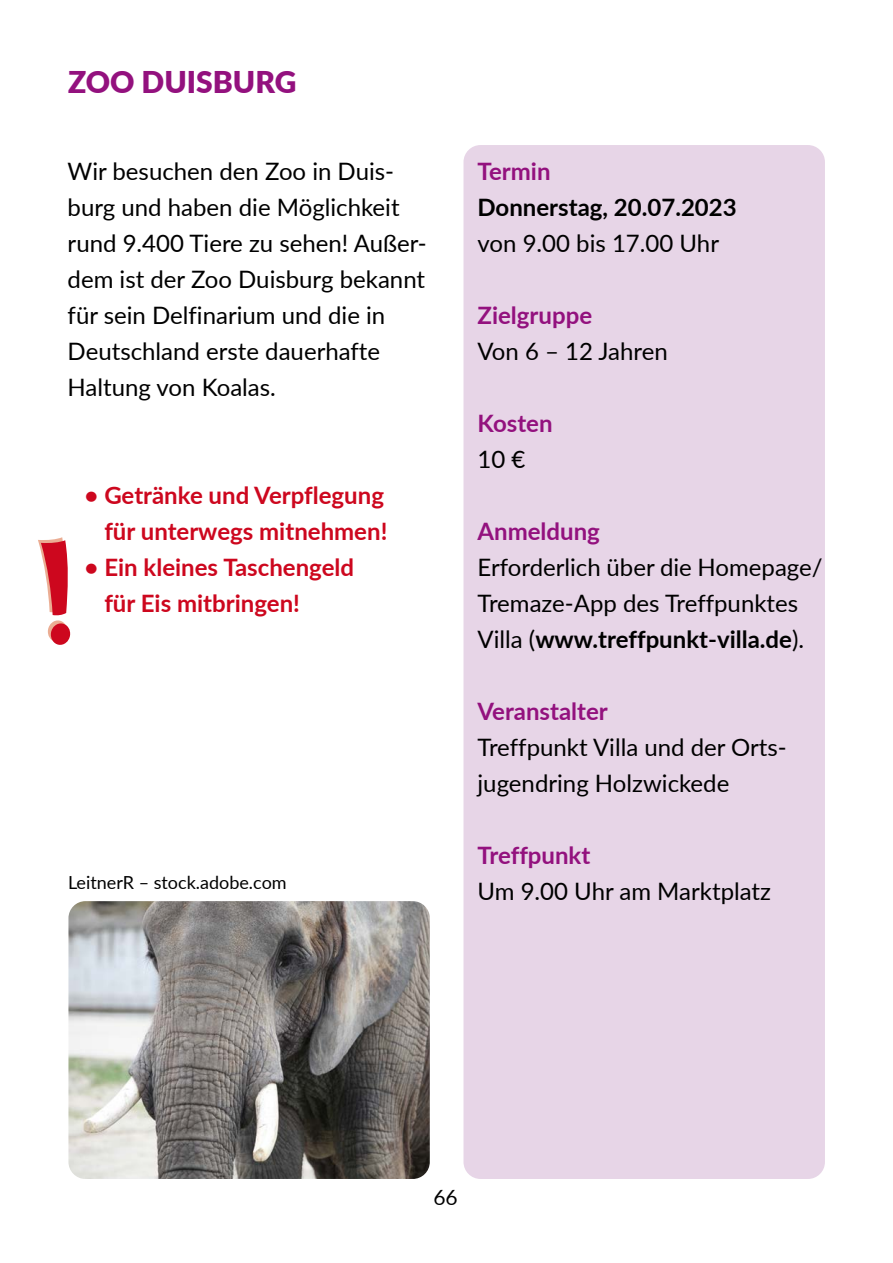
<style>
.page{position:relative;width:893px;height:1263px;background:#fff}
.page>*{position:absolute;margin:0;border:0;box-sizing:border-box;transform-origin:0 0}
.t1{font:900 30px "Lato";color:#93117e}
.t2{font:24px/36px "Lato";color:#000}
.t3{font:700 24px/36px "Lato";color:#cd071e;text-align:right}
.t4{font:700 24px "Lato";color:#93117e}
.t5{font:700 24px "Lato";color:#000}
.t6{font:21px "Lato";color:#000}
.t7{font:18px "Lato";color:#000}
.s1{font-weight:700}
</style>
<div class="page">
<div style="left:463px;top:145px;width:362px;height:1034px;background:#e7d5e7;border-radius:17px"></div>
<svg style="left:38px;top:537px;width:33px;height:108px"></svg>
<img style="left:68px;top:901px;width:362px;height:278px">
<p class="t1" style="left:68px;top:60px;width:230px">ZOO DUISBURG</p>
<p class="t2" style="left:68px;top:152px;width:361px">Wir besuchen den Zoo in Duis&shy;burg und haben die Möglichkeit rund 9.400 Tiere zu sehen! Außer&shy;dem ist der Zoo Duisburg bekannt für sein Delfinarium und die in<br>Deutschland erste dauerhafte<br>Haltung von Koalas.</p>
<p class="t3" style="left:85px;top:476px;width:304px">• Getränke und Verpflegung für unterwegs mitnehmen!</p>
<p class="t3" style="left:104px;top:548px;width:251px;text-align:left;text-indent:-20px">• Ein kleines Taschengeld für Eis mitbringen!</p>
<p class="t7" style="left:68px;top:870px;width:220px">LeitnerR – stock.adobe.com</p>
<p class="t4" style="left:477px;top:154px;width:74px">Termin</p>
<p class="t5" style="left:477px;top:190px;width:261px">Donnerstag, 20.07.2023</p>
<p class="t2" style="left:477px;top:224px;width:243px">von 9.00 bis 17.00 Uhr</p>
<p class="t4" style="left:477px;top:298px;width:116px">Zielgruppe</p>
<p class="t2" style="left:477px;top:332px;width:192px">Von 6 – 12 Jahren</p>
<p class="t4" style="left:477px;top:406px;width:77px">Kosten</p>
<p class="t2" style="left:477px;top:440px;width:49px">10 €</p>
<p class="t4" style="left:477px;top:514px;width:124px">Anmeldung</p>
<p class="t2" style="left:477px;top:548px;width:347px">Erforderlich über die Homepage/<br>Tremaze-App des Treffpunktes<br>Villa (<span class="s1">www.treffpunkt-villa.de</span>).</p>
<p class="t4" style="left:477px;top:694px;width:132px">Veranstalter</p>
<p class="t2" style="left:477px;top:728px;width:311px">Treffpunkt Villa und der Orts&shy;jugendring Holzwickede</p>
<p class="t4" style="left:477px;top:838px;width:114px">Treffpunkt</p>
<p class="t2" style="left:477px;top:872px;width:295px">Um 9.00 Uhr am Marktplatz</p>
<p class="t6" style="left:433px;top:1183px;width:26px">66</p>
</div>
